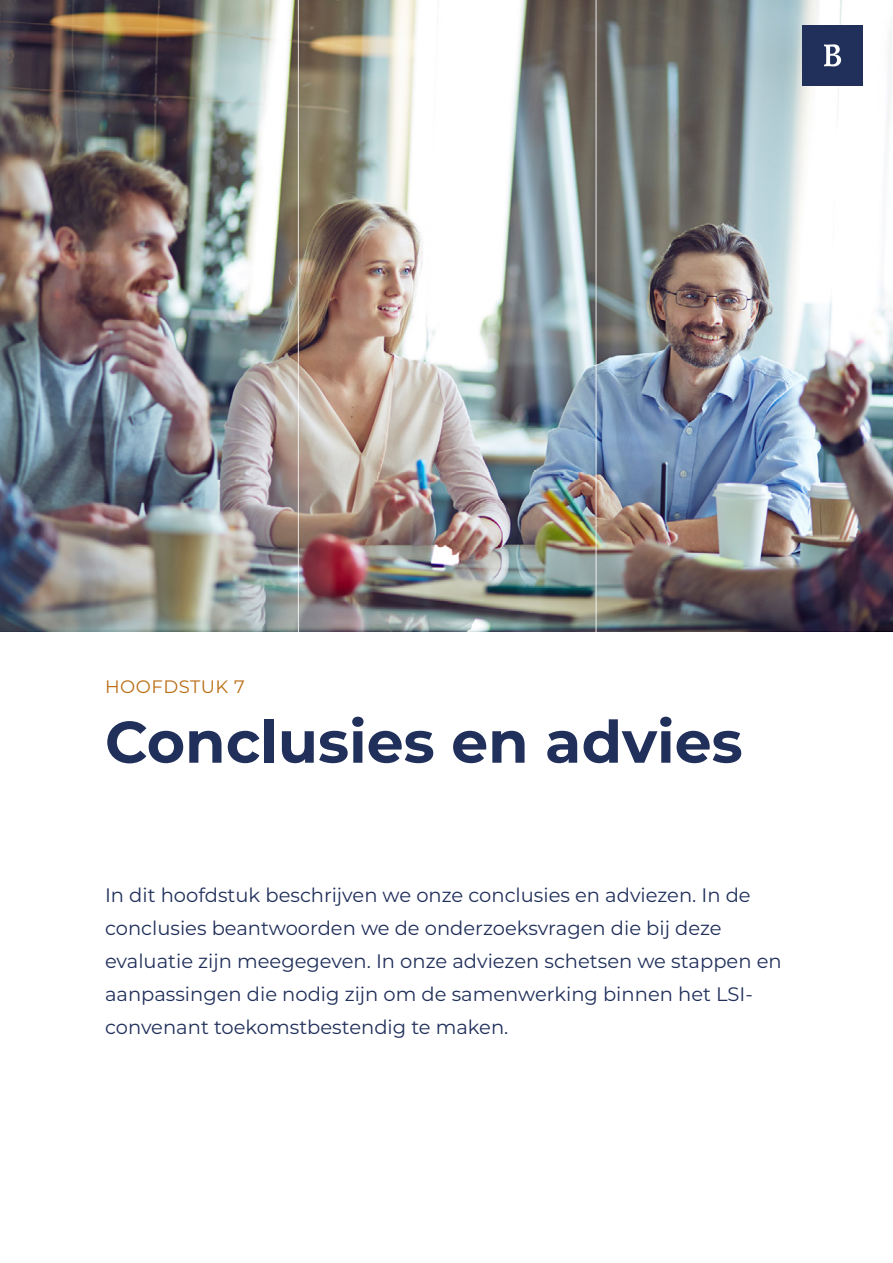
<style>
.page{position:relative;width:893px;height:1263px;background:#fff}
.page>*{position:absolute;margin:0;border:0;box-sizing:border-box;transform-origin:0 0}
.Heading{font:700 58.5px "Montserrat";color:#21305b}
.Inleiding{font:19.5px/33px "Montserrat";color:#21305b}
.Hoofdstuknummer_labe{font:18px "Montserrat";letter-spacing:.03em;color:#ba6e15}
</style>
<div class="page">
<img style="left:0;top:0;width:893px;height:631px">
<hr style="left:298px;top:0;width:1px;height:639px;background:#fff">
<hr style="left:595px;top:0;width:2px;height:639px;background:#fff">
<div style="left:802px;top:25px;width:60px;height:60px;background:#21305b"></div>
<svg style="left:824px;top:44px;width:17px;height:22px"></svg>
<p class="Hoofdstuknummer_labe" style="left:105px;top:674px;width:141px">HOOFDSTUK 7</p>
<h1 class="Heading" style="left:105px;top:700px;width:639px">Conclusies en advies</h1>
<p class="Inleiding" style="left:105px;top:878px;width:678px">In dit hoofdstuk beschrijven we onze conclusies en adviezen. In de conclusies beantwoorden we de onderzoeksvragen die bij deze evaluatie zijn meegegeven. In onze adviezen schetsen we stappen en aanpassingen die nodig zijn om de samenwerking binnen het LSI&shy;convenant toekomstbestendig te maken.</p>
</div>
